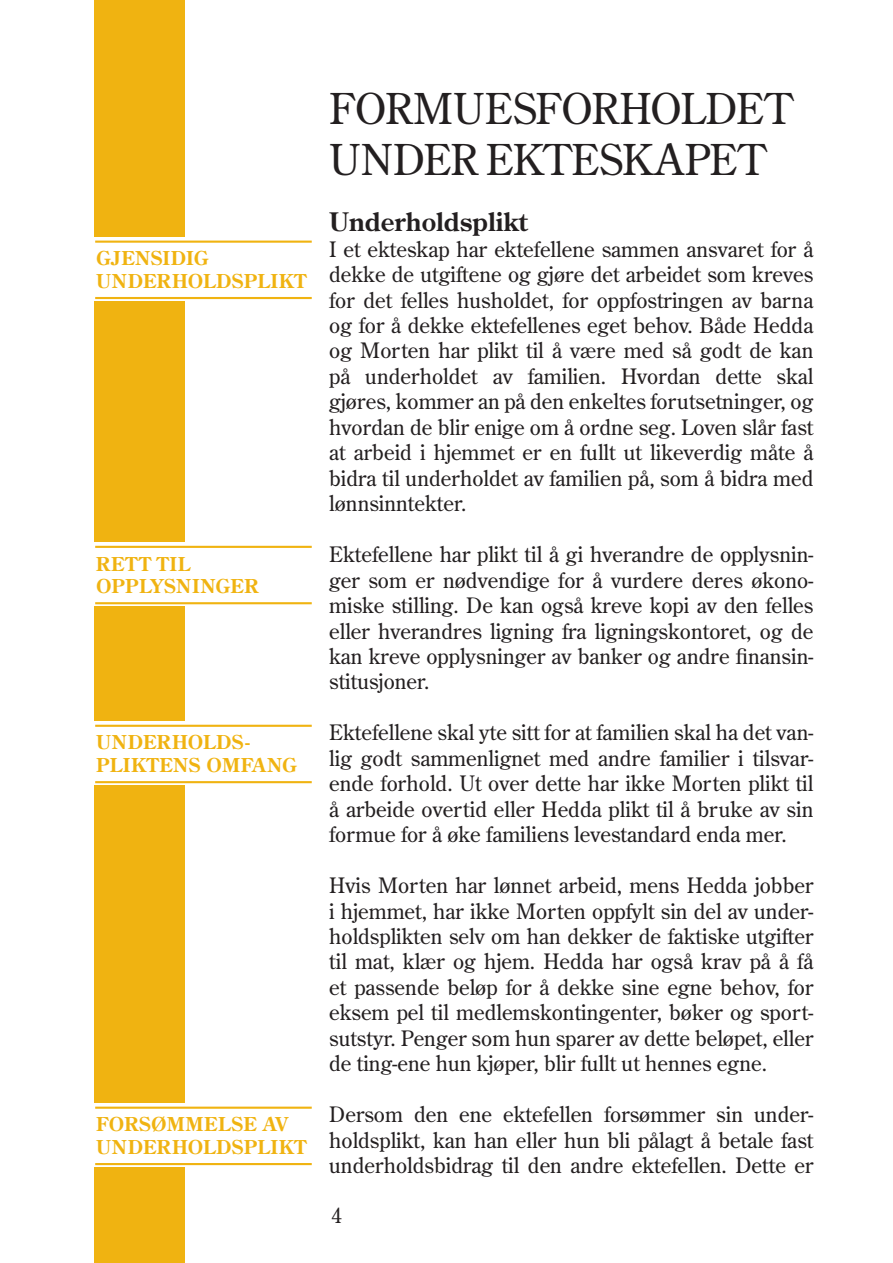
<style>
.page{position:relative;width:893px;height:1263px;background:#fff}
.page>*{position:absolute;margin:0;border:0;box-sizing:border-box;transform-origin:0 0}
.t1{font:42.45px/50.8px "Dep Century Old Style";letter-spacing:-.005em;color:#231f20}
.t2{font:700 25.5px "Dep Century Old Style";color:#231f20}
.t3{font:21.15px/25.5px "Dep Century Old Style";color:#231f20;text-align:justify}
.t4{font:700 19.05px/23px "Dep Century Old Style";letter-spacing:.02em;color:#f0b311}
</style>
<div class="page">
<div style="left:95px;top:0;width:90px;height:1263px;background:#f0b311"></div>
<div style="left:90px;top:238px;width:224px;height:63px;background:#fff"></div>
<hr style="left:95px;top:241px;width:217px;height:2px;background:#f0b311">
<hr style="left:95px;top:297px;width:217px;height:2px;background:#f0b311">
<div style="left:90px;top:543px;width:224px;height:63px;background:#fff"></div>
<hr style="left:95px;top:546px;width:217px;height:2px;background:#f0b311">
<hr style="left:95px;top:602px;width:217px;height:2px;background:#f0b311">
<div style="left:90px;top:722px;width:224px;height:63px;background:#fff"></div>
<hr style="left:95px;top:725px;width:217px;height:2px;background:#f0b311">
<hr style="left:95px;top:781px;width:217px;height:2px;background:#f0b311">
<div style="left:90px;top:1104px;width:224px;height:63px;background:#fff"></div>
<hr style="left:95px;top:1107px;width:217px;height:2px;background:#f0b311">
<hr style="left:95px;top:1163px;width:217px;height:2px;background:#f0b311">
<p class="t4" style="left:96px;top:249px;width:212px">GJENSIDIG<br>UNDERHOLDSPLIKT</p>
<p class="t4" style="left:96px;top:554px;width:163px">RETT TIL<br>OPPLYSNINGER</p>
<p class="t4" style="left:96px;top:733px;width:203px">UNDERHOLDS-<br>PLIKTENS OMFANG</p>
<p class="t4" style="left:96px;top:1115px;width:212px">FORSØMMELSE AV<br>UNDERHOLDSPLIKT</p>
<h1 class="t1" style="left:329px;top:86px;width:464px">FORMUESFORHOLDET<br>UNDER EKTESKAPET</h1>
<p class="t2" style="left:329px;top:212px;width:200px">Underholdsplikt</p>
<p class="t3" style="left:329px;top:237px;width:486px">I et ekteskap har ektefellene sammen ansvaret for å dekke de utgiftene og gjøre det arbeidet som kreves for det felles husholdet, for oppfostringen av barna og for å dekke ektefellenes eget behov. Både Hedda og Morten har plikt til å være med så godt de kan på underholdet av familien. Hvordan dette skal gjøres, kommer an på den enkeltes forutsetninger, og hvordan de blir enige om å ordne seg. Loven slår fast at arbeid i hjemmet er en fullt ut likeverdig måte å bidra til underholdet av familien på, som å bidra med lønnsinntekter.</p>
<p class="t3" style="left:329px;top:543px;width:486px">Ektefellene har plikt til å gi hverandre de opplysnin&shy;ger som er nødvendige for å vurdere deres økono&shy;miske stilling. De kan også kreve kopi av den felles eller hverandres ligning fra ligningskontoret, og de kan kreve opplysninger av banker og andre finansin&shy;stitusjoner.</p>
<p class="t3" style="left:329px;top:721px;width:486px">Ektefellene skal yte sitt for at familien skal ha det van&shy;lig godt sammenlignet med andre familier i tilsvar&shy;ende forhold. Ut over dette har ikke Morten plikt til å arbeide overtid eller Hedda plikt til å bruke av sin formue for å øke familiens levestandard enda mer.</p>
<p class="t3" style="left:329px;top:874px;width:486px">Hvis Morten har lønnet arbeid, mens Hedda jobber i hjemmet, har ikke Morten oppfylt sin del av under&shy;holdsplikten selv om han dekker de faktiske utgifter til mat, klær og hjem. Hedda har også krav på å få et passende beløp for å dekke sine egne behov, for eksem pel til medlemskontingenter, bøker og sport&shy;sutstyr. Penger som hun sparer av dette beløpet, eller de ting-ene hun kjøper, blir fullt ut hennes egne.</p>
<p class="t3" style="left:329px;top:1103px;width:486px">Dersom den ene ektefellen forsømmer sin under&shy;holdsplikt, kan han eller hun bli pålagt å betale fast underholdsbidrag til den andre ektefellen. Dette er</p>
<p class="t3" style="left:331px;top:1203px;width:12px">4</p>
</div>
